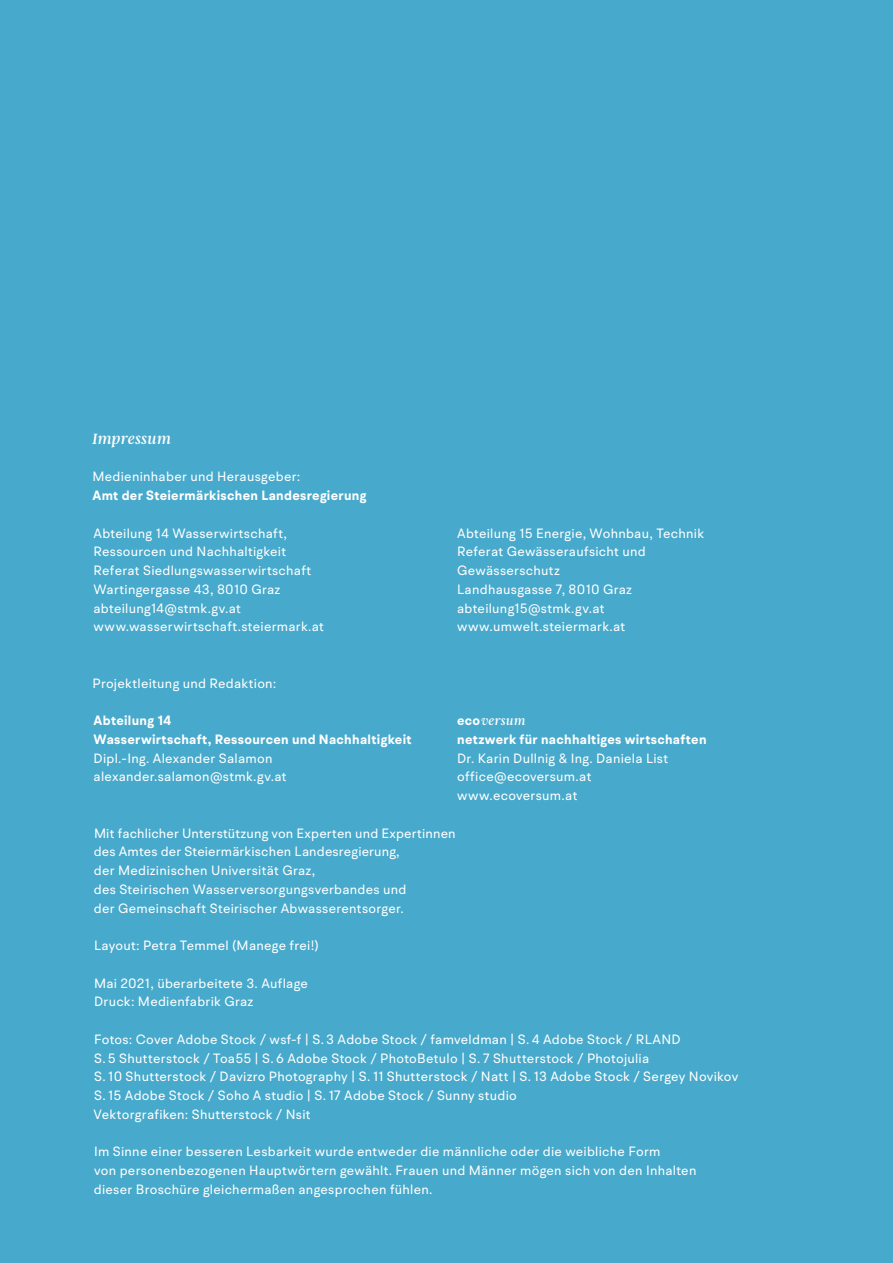
<style>
.page{position:relative;width:893px;height:1263px;background:#47a9cb}
.page>*{position:absolute;margin:0;border:0;box-sizing:border-box;transform-origin:0 0}
.t1{font:italic 16.5px "Argent CF";letter-spacing:.005em;color:#fff}
.t2{font:13.5px/18.8px "BR Hendrix";letter-spacing:.02em;color:#fff}
.t3{font:700 13.5px/18.8px "BR Hendrix";letter-spacing:.025em;color:#fff}
.t4{font:italic 13.5px "Argent CF";letter-spacing:.015em;color:#fff}
.s1{font-family:"BR Hendrix";font-weight:700;font-style:normal}
</style>
<div class="page">
<p class="t1" style="left:92px;top:430px;width:80px">Impressum</p>
<p class="t2" style="left:92px;top:467px;width:209px">Medieninhaber und Herausgeber:</p>
<p class="t3" style="left:92px;top:486px;width:275px">Amt der Steiermärkischen Landesregierung</p>
<p class="t2" style="left:94px;top:523px;width:232px">Abteilung 14 Wasserwirtschaft, Ressourcen und Nachhaltigkeit Referat Siedlungswasserwirtschaft Wartingergasse 43, 8010 Graz abteilung14@stmk.gv.at www.wasserwirtschaft.steiermark.at</p>
<p class="t2" style="left:92px;top:673px;width:185px">Projektleitung und Redaktion:</p>
<p class="t3" style="left:94px;top:711px;width:319px">Abteilung 14<br>Wasserwirtschaft, Ressourcen und Nachhaltigkeit</p>
<p class="t2" style="left:94px;top:748px;width:195px">Dipl.-Ing. Alexander Salamon alexander.salamon@stmk.gv.at</p>
<p class="t2" style="left:457px;top:523px;width:248px">Abteilung 15 Energie, Wohnbau, Technik<br>Referat Gewässeraufsicht und<br>Gewässerschutz<br>Landhausgasse 7, 8010 Graz abteilung15@stmk.gv.at www.umwelt.steiermark.at</p>
<p class="t4" style="left:457px;top:714px;width:70px"><span class="s1">eco</span>versum</p>
<p class="t3" style="left:457px;top:730px;width:251px">netzwerk für nachhaltiges wirtschaften</p>
<p class="t2" style="left:457px;top:748px;width:213px">Dr. Karin Dullnig &amp; Ing. Daniela List office@ecoversum.at www.ecoversum.at</p>
<p class="t2" style="left:94px;top:823px;width:363px">Mit fachlicher Unterstützung von Experten und Expertinnen des Amtes der Steiermärkischen Landesregierung,<br>der Medizinischen Universität Graz,<br>des Steirischen Wasserversorgungsverbandes und<br>der Gemeinschaft Steirischer Abwasserentsorger.</p>
<p class="t2" style="left:94px;top:936px;width:226px">Layout: Petra Temmel (Manege frei!)</p>
<p class="t2" style="left:94px;top:973px;width:215px">Mai 2021, überarbeitete 3. Auflage<br>Druck: Medienfabrik Graz</p>
<p class="t2" style="left:94px;top:1030px;width:646px">Fotos: Cover Adobe Stock / wsf-f | S. 3 Adobe Stock / famveldman | S. 4 Adobe Stock / RLAND<br>S. 5 Shutterstock / Toa55 | S. 6 Adobe Stock / PhotoBetulo | S. 7 Shutterstock / Photojulia<br>S. 10 Shutterstock / Davizro Photography | S. 11 Shutterstock / Natt | S. 13 Adobe Stock / Sergey Novikov S. 15 Adobe Stock / Soho A studio | S. 17 Adobe Stock / Sunny studio<br>Vektorgrafiken: Shutterstock / Nsit</p>
<p class="t2" style="left:94px;top:1142px;width:604px">Im Sinne einer besseren Lesbarkeit wurde entweder die männliche oder die weibliche Form<br>von personenbezogenen Hauptwörtern gewählt. Frauen und Männer mögen sich von den Inhalten dieser Broschüre gleichermaßen angesprochen fühlen.</p>
</div>
